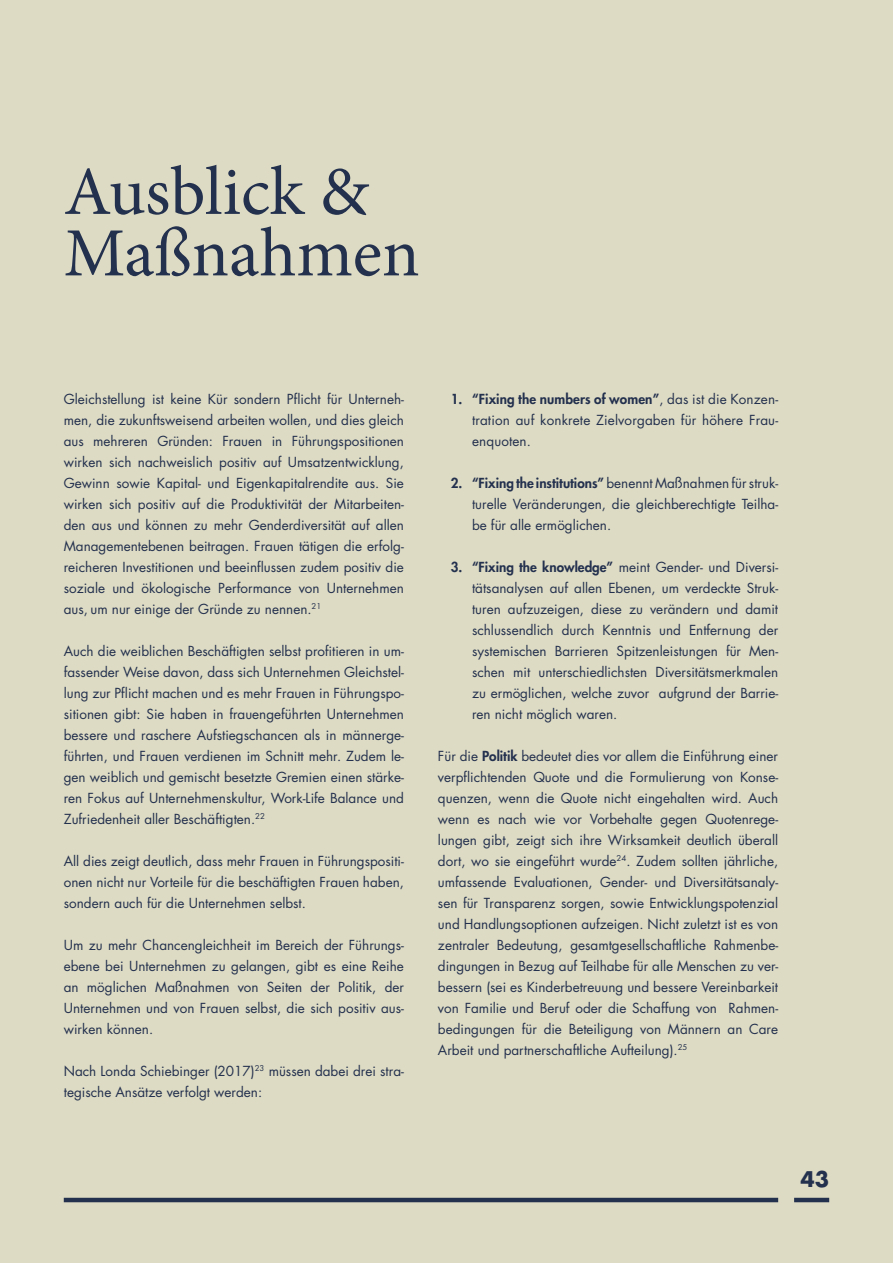
<style>
.page{position:relative;width:893px;height:1263px;background:#dddbc3}
.page>*{position:absolute;margin:0;border:0;box-sizing:border-box;transform-origin:0 0}
.t1{font:69px/61.5px "Minion Pro";letter-spacing:-.005em;color:#23304e}
.t2{font:700 21px "Futura Std";color:#23304e}
.t3{font:13.5px/21px "Futura Std";color:#23304e;text-align:justify}
.s1{font-weight:800}
</style>
<div class="page">
<hr style="left:64px;top:1198px;width:714px;height:4px;background:#23304e">
<hr style="left:794px;top:1198px;width:35px;height:4px;background:#23304e">
<h1 class="t1" style="left:64px;top:161px;width:357px">Ausblick &amp;<br>Maßnahmen</h1>
<p class="t3" style="left:64px;top:388px;width:342px">Gleichstellung ist keine Kür sondern Pflicht für Unterneh&shy;men, die zukunftsweisend arbeiten wollen, und dies gleich aus mehreren Gründen: Frauen in Führungspositionen wirken sich nachweislich positiv auf Umsatzentwicklung, Gewinn sowie Kapital- und Eigenkapitalrendite aus. Sie wirken sich positiv auf die Produktivität der Mitarbeiten&shy;den aus und können zu mehr Genderdiversität auf allen Managementebenen beitragen. Frauen tätigen die erfolg&shy;reicheren Investitionen und beeinflussen zudem positiv die soziale und ökologische Performance von Unternehmen aus, um nur einige der Gründe zu nennen.<sup>21</sup></p>
<p class="t3" style="left:64px;top:640px;width:342px">Auch die weiblichen Beschäftigten selbst profitieren in um&shy;fassender Weise davon, dass sich Unternehmen Gleichstel&shy;lung zur Pflicht machen und es mehr Frauen in Führungspo&shy;sitionen gibt: Sie haben in frauengeführten Unternehmen bessere und raschere Aufstiegschancen als in männerge&shy;führten, und Frauen verdienen im Schnitt mehr. Zudem le&shy;gen weiblich und gemischt besetzte Gremien einen stärke&shy;ren Fokus auf Unternehmenskultur, Work-Life Balance und Zufriedenheit aller Beschäftigten.<sup>22</sup></p>
<p class="t3" style="left:64px;top:850px;width:342px">All dies zeigt deutlich, dass mehr Frauen in Führungspositi&shy;onen nicht nur Vorteile für die beschäftigten Frauen haben, sondern auch für die Unternehmen selbst.</p>
<p class="t3" style="left:64px;top:934px;width:342px">Um zu mehr Chancengleichheit im Bereich der Führungs&shy;ebene bei Unternehmen zu gelangen, gibt es eine Reihe an möglichen Maßnahmen von Seiten der Politik, der Unternehmen und von Frauen selbst, die sich positiv aus&shy;wirken können.</p>
<p class="t3" style="left:64px;top:1060px;width:342px">Nach Londa Schiebinger (2017)<sup>23</sup> müssen dabei drei stra&shy;tegische Ansätze verfolgt werden:</p>
<p class="t3" style="left:472px;top:388px;width:308px;text-indent:-21px"><span class="s1">1. “Fixing the numbers of women”</span>, das ist die Konzen&shy;tration auf konkrete Zielvorgaben für höhere Frau&shy;enquoten.</p>
<p class="t3" style="left:472px;top:472px;width:308px;text-indent:-21px"><span class="s1">2. “Fixing the institutions”</span> benennt Maßnahmen für struk&shy;turelle Veränderungen, die gleichberechtigte Teilha&shy;be für alle ermöglichen.</p>
<p class="t3" style="left:472px;top:556px;width:308px;text-indent:-21px"><span class="s1">3. “Fixing the knowledge”</span> meint Gender- und Diversi&shy;tätsanalysen auf allen Ebenen, um verdeckte Struk&shy;turen aufzuzeigen, diese zu verändern und damit schlussendlich durch Kenntnis und Entfernung der systemischen Barrieren Spitzenleistungen für Men&shy;schen mit unterschiedlichsten Diversitätsmerkmalen zu ermöglichen, welche zuvor aufgrund der Barrie&shy;ren nicht möglich waren.</p>
<p class="t3" style="left:438px;top:746px;width:342px">Für die <span class="s1">Politik</span> bedeutet dies vor allem die Einführung einer verpflichtenden Quote und die Formulierung von Konse&shy;quenzen, wenn die Quote nicht eingehalten wird. Auch wenn es nach wie vor Vorbehalte gegen Quotenrege&shy;lungen gibt, zeigt sich ihre Wirksamkeit deutlich überall dort, wo sie eingeführt wurde<sup>24</sup>. Zudem sollten jährliche, umfassende Evaluationen, Gender- und Diversitätsanaly&shy;sen für Transparenz sorgen, sowie Entwicklungspotenzial und Handlungsoptionen aufzeigen. Nicht zuletzt ist es von zentraler Bedeutung, gesamtgesellschaftliche Rahmenbe&shy;dingungen in Bezug auf Teilhabe für alle Menschen zu ver&shy;bessern (sei es Kinderbetreuung und bessere Vereinbarkeit von Familie und Beruf oder die Schaffung von Rahmen&shy;bedingungen für die Beteiligung von Männern an Care Arbeit und partnerschaftliche Aufteilung).<sup>25</sup></p>
<h2 class="t2" style="left:800px;top:1165px;width:30px">43</h2>
</div>
